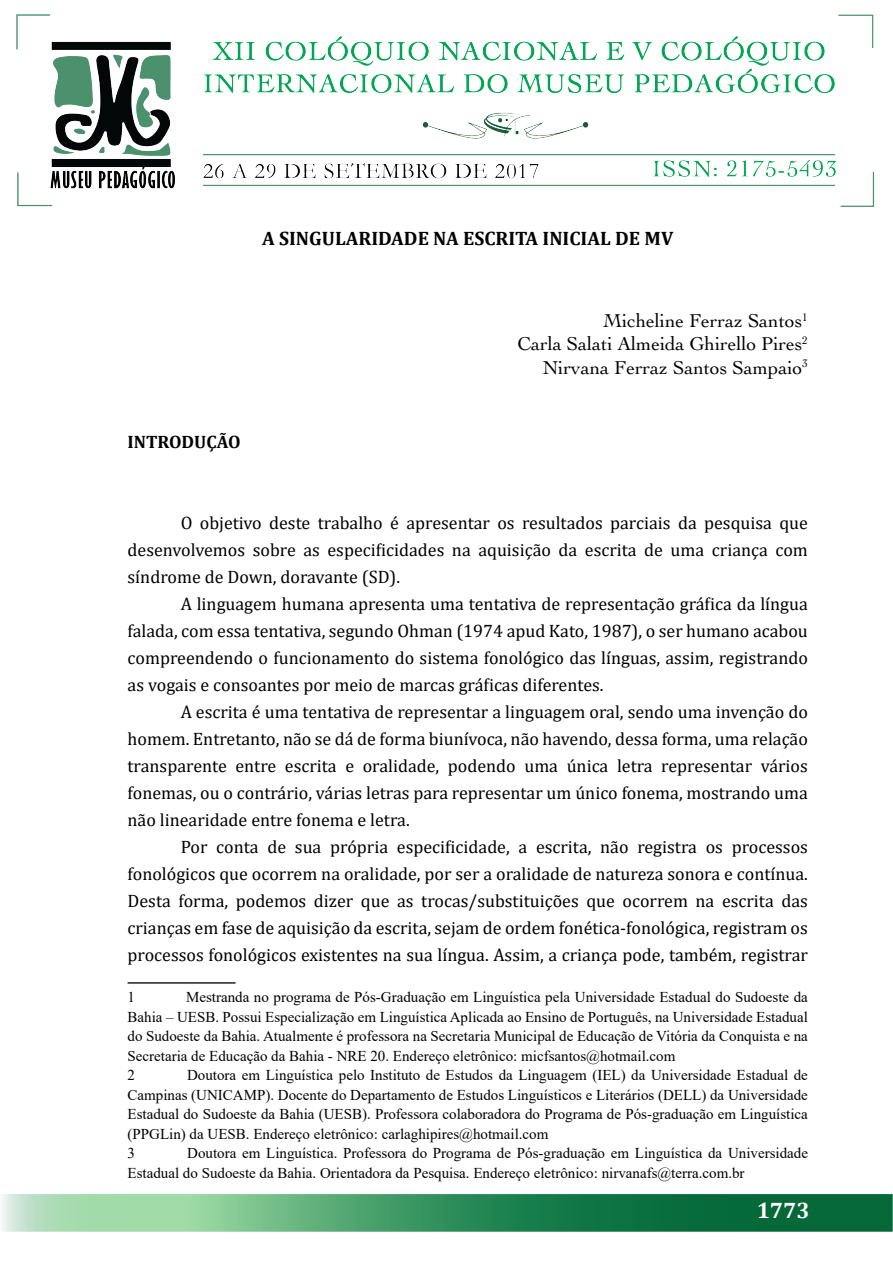
<style>
.page{position:relative;width:893px;height:1263px;background:#fff}
.page>*{position:absolute;margin:0;border:0;box-sizing:border-box;transform-origin:0 0}
.t1{font:700 22.5px "Cambria";color:#fff}
.t2{font:19.5px/23.4px "Cochin LT";color:#000;text-align:right}
.t3{font:700 19.5px "Cambria";color:#000}
.t4{font:18px/27px "Cambria";color:#000;text-align:justify}
.t5{font:700 18px "Cambria";color:#000}
.t6{font:15px/19.5px "Times New Roman";color:#000}
</style>
<div class="page">
<img style="left:2px;top:14px;width:890px;height:1218px">
<hr style="left:128px;top:982px;width:108px;height:2px;background:#231f20">
<p class="t3" style="left:262px;top:224px;width:413px">A SINGULARIDADE NA ESCRITA INICIAL DE MV</p>
<p class="t5" style="left:128px;top:429px;width:115px">INTRODUÇÃO</p>
<p class="t2" style="left:517px;top:309px;width:292px">Micheline Ferraz Santos<sup>1<br></sup>Carla Salati Almeida Ghirello Pires<sup>2<br></sup>Nirvana Ferraz Santos Sampaio<sup>3</sup></p>
<p class="t4" style="left:128px;top:509px;width:682px;text-indent:53px">O objetivo deste trabalho é apresentar os resultados parciais da pesquisa que desenvolvemos sobre as especificidades na aquisição da escrita de uma criança com síndrome de Down, doravante (SD).</p>
<p class="t4" style="left:128px;top:590px;width:682px;text-indent:53px">A linguagem humana apresenta uma tentativa de representação gráfica da língua falada, com essa tentativa, segundo Ohman (1974 apud Kato, 1987), o ser humano acabou compreendendo o funcionamento do sistema fonológico das línguas, assim, registrando as vogais e consoantes por meio de marcas gráficas diferentes.</p>
<p class="t4" style="left:128px;top:698px;width:682px;text-indent:53px">A escrita é uma tentativa de representar a linguagem oral, sendo uma invenção do homem. Entretanto, não se dá de forma biunívoca, não havendo, dessa forma, uma relação transparente entre escrita e oralidade, podendo uma única letra representar vários fonemas, ou o contrário, várias letras para representar um único fonema, mostrando uma não linearidade entre fonema e letra.</p>
<p class="t4" style="left:128px;top:833px;width:682px;text-indent:53px">Por conta de sua própria especificidade, a escrita, não registra os processos fonológicos que ocorrem na oralidade, por ser a oralidade de natureza sonora e contínua.<br>Desta forma, podemos dizer que as trocas/substituições que ocorrem na escrita das crianças em fase de aquisição da escrita, sejam de ordem fonética-fonológica, registram os processos fonológicos existentes na sua língua. Assim, a criança pode, também, registrar</p>
<p class="t6" style="left:128px;top:987px;width:9px">1</p>
<p class="t6" style="left:128px;top:987px;width:682px;text-indent:59px">Mestranda no programa de Pós-Graduação em Linguística pela Universidade Estadual do Sudoeste da Bahia – UESB. Possui Especialização em Linguística Aplicada ao Ensino de Português, na Universidade Estadual do Sudoeste da Bahia. Atualmente é professora na Secretaria Municipal de Educação de Vitória da Conquista e na Secretaria de Educação da Bahia - NRE 20. Endereço eletrônico: micfsantos@hotmail.com<br>2</p>
<p class="t6" style="left:128px;top:1065px;width:682px;text-indent:60px">Doutora em Linguística pelo Instituto de Estudos da Linguagem (IEL) da Universidade Estadual de Campinas (UNICAMP). Docente do Departamento de Estudos Linguísticos e Literários (DELL) da Universidade Estadual do Sudoeste da Bahia (UESB). Professora colaboradora do Programa de Pós-graduação em Linguística (PPGLin) da UESB. Endereço eletrônico: carlaghipires@hotmail.com<br>3</p>
<p class="t6" style="left:128px;top:1143px;width:682px;text-indent:60px">Doutora em Linguística. Professora do Programa de Pós-graduação em Linguística da Universidade<br>Estadual do Sudoeste da Bahia. Orientadora da Pesquisa. Endereço eletrônico: nirvanafs@terra.com.br</p>
<p class="t1" style="left:757px;top:1195px;width:55px">1773</p>
</div>
